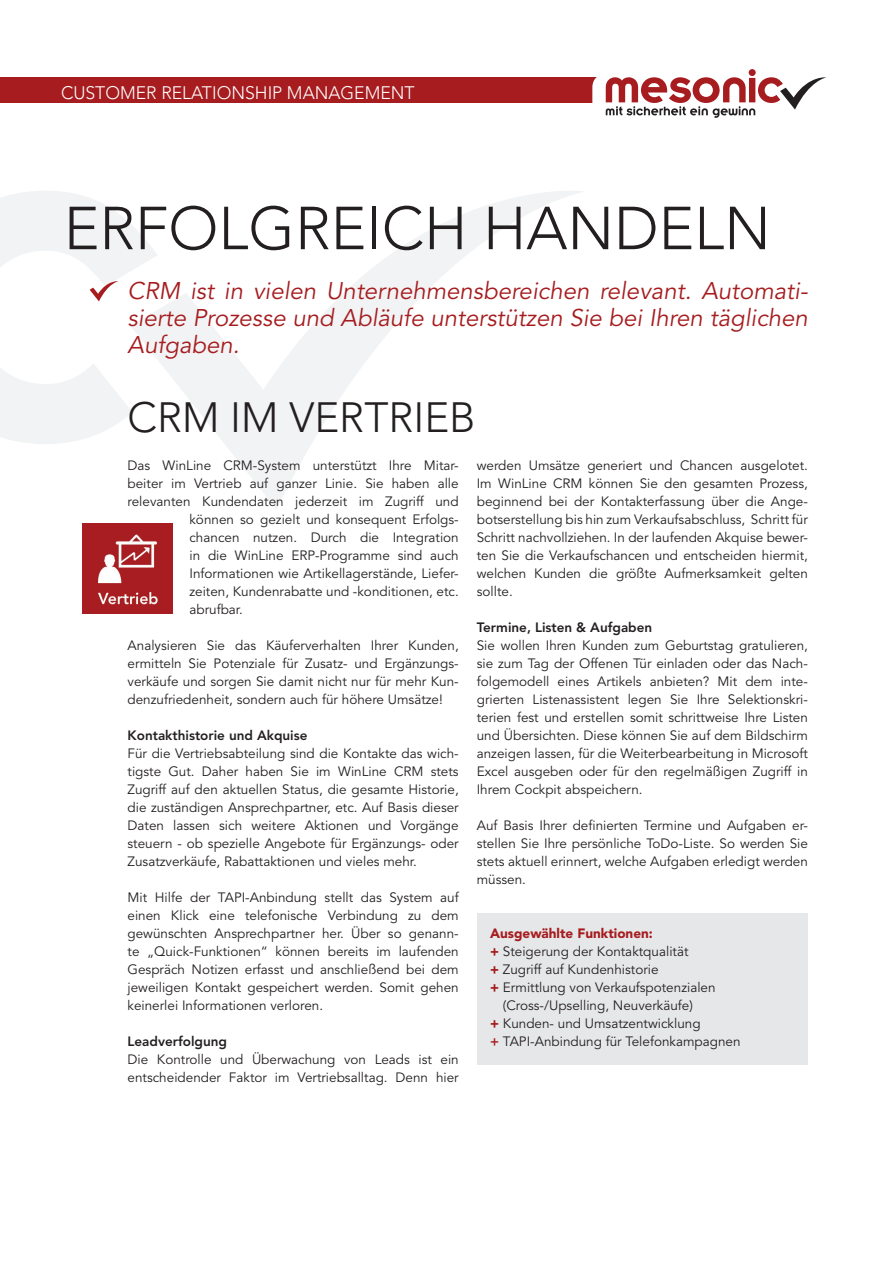
<style>
.page{position:relative;width:893px;height:1263px;background:#fff}
.page>*{position:absolute;margin:0;border:0;box-sizing:border-box;transform-origin:0 0}
.t1{font:300 60px "Avenir LT Pro";color:#231f20}
.t2{font:300 42px "Avenir LT Pro";color:#231f20}
.t3{font:italic 24px/27px "Avenir LT Pro";color:#a61c1f;text-align:justify}
.t4{font:300 18px "Avenir LT Pro";color:#fff}
.t5{font:13.5px/18px "Avenir LT Pro";color:#231f20;text-align:justify}
.t6{font:800 13.5px "Avenir LT Pro";color:#231f20}
.s1{font-weight:900;color:#a61c1f}
.s2{font-weight:800;color:#a61c1f}
</style>
<div class="page">
<div style="left:0;top:77px;width:598px;height:26px;background:#a61c1f"></div>
<svg style="left:592px;top:69px;width:234px;height:49px"></svg>
<svg style="left:158px;top:191px;width:424px;height:318px"></svg>
<svg style="left:0;top:191px;width:158px;height:253px"></svg>
<div style="left:477px;top:913px;width:331px;height:152px;background:#e6e7e9"></div>
<img style="left:83px;top:524px;width:89px;height:90px">
<p class="t4" style="left:61px;top:82px;width:355px">CUSTOMER RELATIONSHIP MANAGEMENT</p>
<p class="t1" style="left:64px;top:193px;width:708px">ERFOLGREICH HANDELN</p>
<p class="t3" style="left:128px;top:277px;width:682px">CRM ist in vielen Unternehmensbereichen relevant. Automati&shy;sierte Prozesse und Abläufe unterstützen Sie bei Ihren täglichen Aufgaben.</p>
<p class="t2" style="left:128px;top:393px;width:350px">CRM IM VERTRIEB</p>
<p class="t5" style="left:128px;top:456px;width:333px">Das WinLine CRM-System unterstützt Ihre Mitar-</p>
<p class="t5" style="left:128px;top:474px;width:333px">beiter im Vertrieb auf ganzer Linie. Sie haben alle</p>
<p class="t5" style="left:128px;top:492px;width:333px">relevanten Kundendaten jederzeit im Zugriff und</p>
<p class="t5" style="left:189px;top:510px;width:271px">können so gezielt und konsequent Erfolgs-</p>
<p class="t5" style="left:189px;top:528px;width:271px">chancen nutzen. Durch die Integration</p>
<p class="t5" style="left:189px;top:546px;width:271px">in die WinLine ERP-Programme sind auch</p>
<p class="t5" style="left:189px;top:564px;width:271px">Informationen wie Artikellagerstände, Liefer-</p>
<p class="t5" style="left:189px;top:582px;width:271px">zeiten, Kundenrabatte und -konditionen, etc.</p>
<p class="t5" style="left:189px;top:600px;width:55px">abrufbar.</p>
<p class="t5" style="left:128px;top:636px;width:333px">Analysieren Sie das Käuferverhalten Ihrer Kunden, ermitteln Sie Potenziale für Zusatz- und Ergänzungs&shy;verkäufe und sorgen Sie damit nicht nur für mehr Kun&shy;denzufriedenheit, sondern auch für höhere Umsätze!</p>
<p class="t6" style="left:128px;top:727px;width:181px">Kontakthistorie und Akquise</p>
<p class="t5" style="left:128px;top:744px;width:333px">Für die Vertriebsabteilung sind die Kontakte das wich&shy;tigste Gut. Daher haben Sie im WinLine CRM stets Zugriff auf den aktuellen Status, die gesamte Historie, die zuständigen Ansprechpartner, etc. Auf Basis dieser Daten lassen sich weitere Aktionen und Vorgänge steuern - ob spezielle Angebote für Ergänzungs- oder Zusatzverkäufe, Rabattaktionen und vieles mehr.</p>
<p class="t5" style="left:128px;top:888px;width:333px">Mit Hilfe der TAPI-Anbindung stellt das System auf einen Klick eine telefonische Verbindung zu dem gewünschten Ansprechpartner her. Über so genann&shy;te „Quick-Funktionen“ können bereits im laufenden Gespräch Notizen erfasst und anschließend bei dem jeweiligen Kontakt gespeichert werden. Somit gehen keinerlei Informationen verloren.</p>
<p class="t6" style="left:128px;top:1033px;width:101px">Leadverfolgung</p>
<p class="t5" style="left:128px;top:1050px;width:333px">Die Kontrolle und Überwachung von Leads ist ein entscheidender Faktor im Vertriebsalltag. Denn hier</p>
<p class="t5" style="left:477px;top:456px;width:333px">werden Umsätze generiert und Chancen ausgelotet.</p>
<p class="t5" style="left:477px;top:474px;width:333px">Im WinLine CRM können Sie den gesamten Prozess, beginnend bei der Kontakterfassung über die Ange&shy;botserstellung bis hin zum Verkaufsabschluss, Schritt für Schritt nachvollziehen. In der laufenden Akquise bewer&shy;ten Sie die Verkaufschancen und entscheiden hiermit, welchen Kunden die größte Aufmerksamkeit gelten sollte.</p>
<p class="t6" style="left:477px;top:619px;width:177px">Termine, Listen &amp; Aufgaben</p>
<p class="t5" style="left:477px;top:636px;width:333px">Sie wollen Ihren Kunden zum Geburtstag gratulieren, sie zum Tag der Offenen Tür einladen oder das Nach&shy;folgemodell eines Artikels anbieten? Mit dem inte&shy;grierten Listenassistent legen Sie Ihre Selektionskri&shy;terien fest und erstellen somit schrittweise Ihre Listen und Übersichten. Diese können Sie auf dem Bildschirm anzeigen lassen, für die Weiterbearbeitung in Microsoft Excel ausgeben oder für den regelmäßigen Zugriff in Ihrem Cockpit abspeichern.</p>
<p class="t5" style="left:477px;top:816px;width:333px">Auf Basis Ihrer definierten Termine und Aufgaben er&shy;stellen Sie Ihre persönliche ToDo-Liste. So werden Sie stets aktuell erinnert, welche Aufgaben erledigt werden müssen.</p>
<p class="t5" style="left:490px;top:924px;width:200px"><span class="s1">Ausgewählte Funktionen:<br>+</span> Steigerung der Kontaktqualität</p>
<p class="t5" style="left:490px;top:960px;width:170px"><span class="s1">+</span> Zugriff auf Kundenhistorie</p>
<p class="t5" style="left:503px;top:978px;width:214px;text-indent:-13px"><span class="s1">+</span> Ermittlung von Verkaufspotenzialen (Cross-/Upselling, Neuverkäufe)</p>
<p class="t5" style="left:490px;top:1014px;width:212px"><span class="s1">+</span> Kunden- und Umsatzentwicklung</p>
<p class="t5" style="left:490px;top:1032px;width:252px"><span class="s2">+</span> TAPI-Anbindung für Telefonkampagnen</p>
</div>
